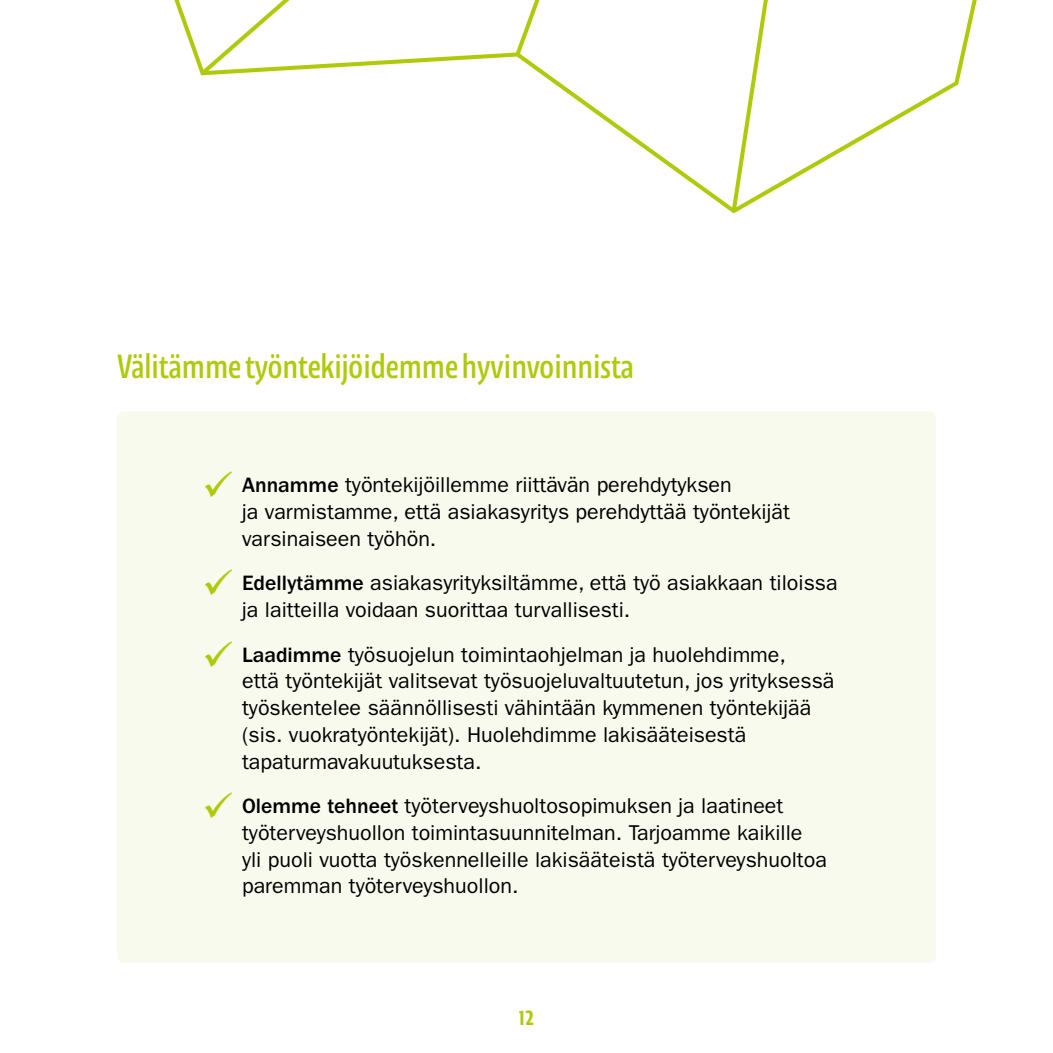
<style>
.page{position:relative;width:1053px;height:1053px;background:#fff}
.page>*{position:absolute;margin:0;border:0;box-sizing:border-box;transform-origin:0 0}
.t1{font:35px "Floki";color:#afca0b}
.t2{font:21.5px/26.8px "ITC Franklin Gothic Std";color:#000}
.t3{font:600 21.25px "Floki";color:#afca0b}
.s1{color:#afca0b}
.s2{font-weight:500}
</style>
<div class="page">
<div style="left:117px;top:411px;width:818px;height:551px;background:#f8faed;border-radius:7px"></div>
<svg style="left:174px;top:0;width:802px;height:213px"></svg>
<h1 class="t1" style="left:117px;top:339px;width:518px">Välitämme työntekijöidemme hyvinvoinnista</h1>
<p class="t2" style="left:242px;top:472px;width:549px;text-indent:-40px"><span class="s1">✓</span> <span class="s2">Annamme</span> työntekijöillemme riittävän perehdytyksen<br>ja varmistamme, että asiakasyritys perehdyttää työntekijät varsinaiseen työhön.</p>
<p class="t2" style="left:242px;top:569px;width:597px;text-indent:-40px"><span class="s1">✓</span> <span class="s2">Edellytämme</span> asiakasyrityksiltämme, että työ asiakkaan tiloissa ja laitteilla voidaan suorittaa turvallisesti.</p>
<p class="t2" style="left:242px;top:641px;width:594px;text-indent:-40px"><span class="s1">✓</span> <span class="s2">Laadimme</span> työsuojelun toimintaohjelman ja huolehdimme,<br>että työntekijät valitsevat työsuojeluvaltuutetun, jos yrityksessä työskentelee säännöllisesti vähintään kymmenen työntekijää (sis. vuokratyöntekijät). Huolehdimme lakisääteisestä tapaturmavakuutuksesta.</p>
<p class="t2" style="left:242px;top:792px;width:586px;text-indent:-40px"><span class="s1">✓</span> <span class="s2">Olemme tehneet</span> työterveyshuoltosopimuksen ja laatineet työterveyshuollon toimintasuunnitelman. Tarjoamme kaikille yli puoli vuotta työskennelleille lakisääteistä työterveyshuoltoa paremman työterveyshuollon.</p>
<p class="t3" style="left:519px;top:1001px;width:16px">12</p>
</div>
